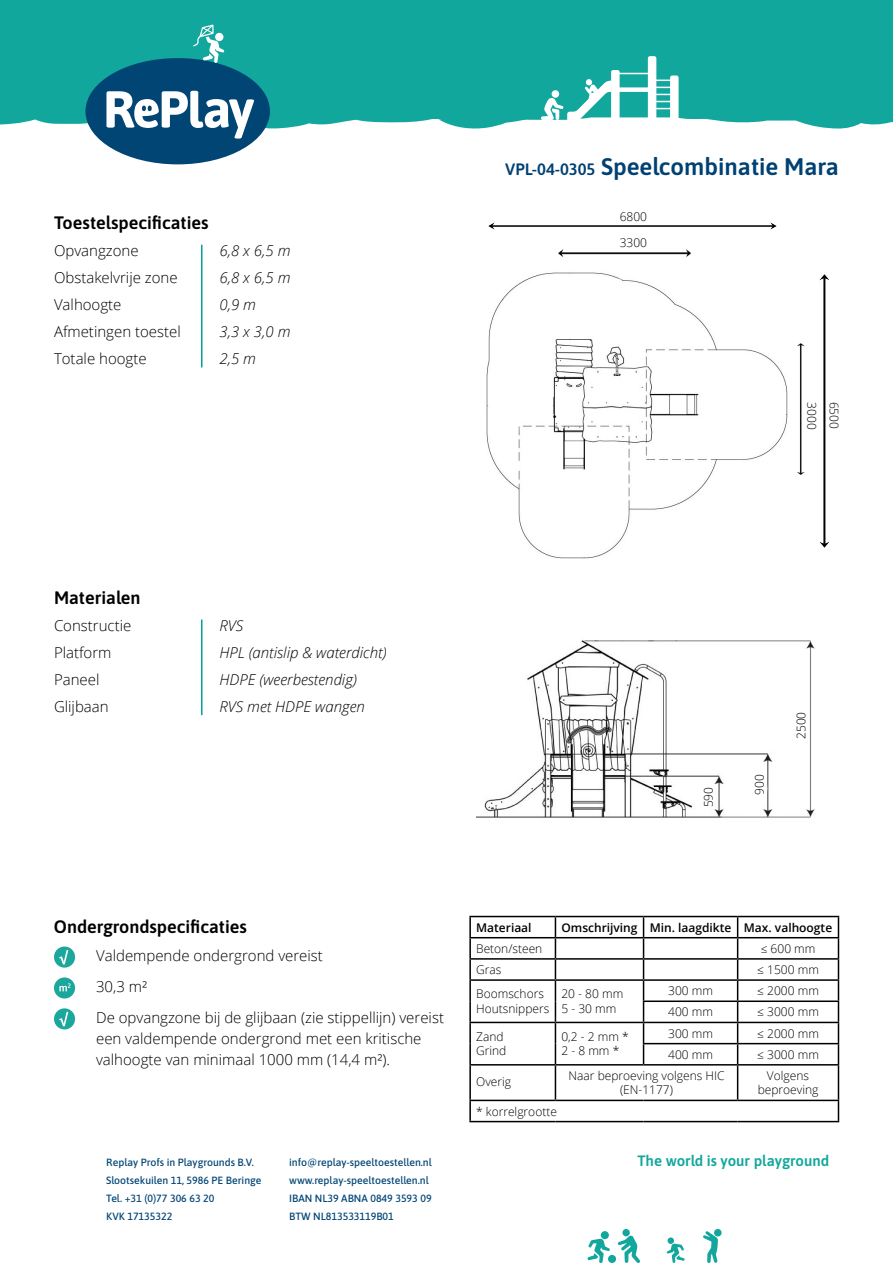
<style>
.page{position:relative;width:893px;height:1263px;background:#fff}
.page>*{position:absolute;margin:0;border:0;box-sizing:border-box;transform-origin:0 0}
.t1{font:600 24px "Asap";color:#004173}
.t2{font:600 18px "Asap";color:#000}
.t3{font:300 15px/27px "Open Sans";color:#000}
.t4{font:italic 300 15px "Open Sans";color:#000}
.t5{font:600 15px "Asap";color:#12a79d}
.t6{font:300 12px/14.4px "Open Sans";color:#000}
.t7{font:600 12px "Open Sans";color:#000}
.t8{font:500 10.5px/18px "Asap";color:#014575}
.s1{font-size:16.5px}
</style>
<div class="page">
<hr style="left:469px;top:916px;width:86px;height:1px;background:#000">
<hr style="left:469px;top:917px;width:2px;height:20px;background:#000">
<hr style="left:555px;top:916px;width:88px;height:1px;background:#000">
<hr style="left:644px;top:916px;width:94px;height:1px;background:#000">
<hr style="left:738px;top:916px;width:101px;height:1px;background:#000">
<hr style="left:469px;top:937px;width:86px;height:1px;background:#000">
<hr style="left:469px;top:938px;width:2px;height:20px;background:#000">
<hr style="left:555px;top:937px;width:88px;height:1px;background:#000">
<hr style="left:644px;top:937px;width:94px;height:1px;background:#000">
<hr style="left:738px;top:937px;width:101px;height:1px;background:#000">
<hr style="left:469px;top:958px;width:86px;height:2px;background:#000">
<svg style="left:469px;top:960px;width:2px;height:19px"></svg>
<hr style="left:555px;top:958px;width:88px;height:2px;background:#000">
<hr style="left:644px;top:958px;width:94px;height:2px;background:#000">
<hr style="left:738px;top:958px;width:101px;height:2px;background:#000">
<hr style="left:469px;top:979px;width:86px;height:2px;background:#000">
<hr style="left:469px;top:981px;width:2px;height:20px;background:#000">
<hr style="left:555px;top:979px;width:88px;height:2px;background:#000">
<hr style="left:644px;top:979px;width:94px;height:2px;background:#000">
<hr style="left:738px;top:979px;width:101px;height:2px;background:#000">
<hr style="left:469px;top:1001px;width:2px;height:21px;background:#000">
<hr style="left:643px;top:1000px;width:95px;height:2px;background:#000">
<hr style="left:738px;top:1000px;width:101px;height:2px;background:#000">
<hr style="left:469px;top:1022px;width:86px;height:1px;background:#000">
<hr style="left:469px;top:1023px;width:2px;height:21px;background:#000">
<hr style="left:555px;top:1022px;width:88px;height:1px;background:#000">
<hr style="left:644px;top:1022px;width:94px;height:1px;background:#000">
<hr style="left:738px;top:1022px;width:101px;height:1px;background:#000">
<hr style="left:469px;top:1044px;width:2px;height:20px;background:#000">
<svg style="left:555px;top:917px;width:1px;height:147px"></svg>
<hr style="left:643px;top:1043px;width:95px;height:1px;background:#000">
<svg style="left:643px;top:917px;width:1px;height:147px"></svg>
<hr style="left:738px;top:1043px;width:101px;height:1px;background:#000">
<svg style="left:737px;top:917px;width:1px;height:147px"></svg>
<svg style="left:838px;top:917px;width:1px;height:147px"></svg>
<hr style="left:469px;top:1064px;width:86px;height:1px;background:#000">
<hr style="left:469px;top:1065px;width:2px;height:35px;background:#000">
<hr style="left:555px;top:1064px;width:88px;height:1px;background:#000">
<hr style="left:555px;top:1065px;width:1px;height:35px;background:#000">
<hr style="left:644px;top:1064px;width:94px;height:1px;background:#000">
<hr style="left:738px;top:1064px;width:101px;height:1px;background:#000">
<hr style="left:737px;top:1065px;width:1px;height:35px;background:#000">
<hr style="left:838px;top:1065px;width:1px;height:35px;background:#000">
<hr style="left:469px;top:1100px;width:86px;height:1px;background:#000">
<hr style="left:469px;top:1101px;width:2px;height:20px;background:#000">
<hr style="left:555px;top:1100px;width:88px;height:1px;background:#000">
<hr style="left:644px;top:1100px;width:94px;height:1px;background:#000">
<hr style="left:738px;top:1100px;width:101px;height:1px;background:#000">
<svg style="left:838px;top:1101px;width:1px;height:20px"></svg>
<hr style="left:469px;top:1121px;width:86px;height:1px;background:#000">
<hr style="left:555px;top:1121px;width:88px;height:1px;background:#000">
<hr style="left:644px;top:1121px;width:94px;height:1px;background:#000">
<hr style="left:738px;top:1121px;width:101px;height:1px;background:#000">
<hr style="left:201px;top:245px;width:1px;height:122px;background:#00a199">
<div style="left:54px;top:946px;width:21px;height:21px;background:#1ca79d;border-radius:50%"></div>
<svg style="left:59px;top:950px;width:9px;height:14px"></svg>
<div style="left:54px;top:977px;width:21px;height:21px;background:#1ca79d;border-radius:50%"></div>
<svg style="left:59px;top:983px;width:12px;height:8px"></svg>
<div style="left:0;top:0;width:893px;height:129px;background:#12a79d"></div>
<svg style="left:703px;top:1229px;width:18px;height:34px"></svg>
<div style="left:608px;top:1255px;width:8px;height:8px;background:#12a79d;border-radius:50%"></div>
<div style="left:601px;top:1231px;width:8px;height:8px;background:#12a79d;border-radius:50%"></div>
<svg style="left:587px;top:1238px;width:23px;height:25px"></svg>
<div style="left:668px;top:1237px;width:6px;height:7px;background:#12a79d;border-radius:50%"></div>
<svg style="left:667px;top:1243px;width:18px;height:20px"></svg>
<svg style="left:618px;top:1235px;width:22px;height:28px"></svg>
<div style="left:622px;top:1229px;width:8px;height:7px;background:#12a79d;border-radius:50%"></div>
<svg style="left:85px;top:24px;width:185px;height:140px"></svg>
<hr style="left:615px;top:73px;width:35px;height:1px;background:#fff">
<div style="left:615px;top:87px;width:35px;height:5px;background:#fff"></div>
<svg style="left:648px;top:56px;width:31px;height:64px"></svg>
<svg style="left:541px;top:70px;width:79px;height:50px"></svg>
<div style="left:552px;top:90px;width:7px;height:8px;background:#fff;border-radius:50%"></div>
<img style="left:476px;top:640px;width:339px;height:178px">
<hr style="left:201px;top:619px;width:1px;height:96px;background:#00a199">
<img style="left:486px;top:272px;width:302px;height:287px">
<img style="left:488px;top:222px;width:289px;height:8px">
<img style="left:558px;top:249px;width:132px;height:7px">
<img style="left:820px;top:274px;width:9px;height:274px">
<img style="left:797px;top:343px;width:7px;height:131px">
<div style="left:54px;top:1008px;width:21px;height:21px;background:#1ca79d;border-radius:50%"></div>
<svg style="left:59px;top:1012px;width:9px;height:14px"></svg>
<p class="t2" style="left:54px;top:210px;width:156px">Toestelspecificaties</p>
<p class="t3" style="left:54px;top:237px;width:128px">Opvangzone<br>Obstakelvrije zone<br>Valhoogte<br>Afmetingen toestel<br>Totale hoogte</p>
<p class="t4" style="left:220px;top:240px;width:72px">6,8 x 6,5 m</p>
<p class="t4" style="left:220px;top:267px;width:72px">6,8 x 6,5 m</p>
<p class="t4" style="left:220px;top:294px;width:38px">0,9 m</p>
<p class="t4" style="left:220px;top:321px;width:72px">3,3 x 3,0 m</p>
<p class="t4" style="left:220px;top:348px;width:38px">2,5 m</p>
<p class="t1" style="left:505px;top:150px;width:335px"><span class="s1">VPL-04-0305</span> Speelcombinatie Mara</p>
<p class="t6" style="left:620px;top:209px;width:29px">6800</p>
<p class="t6" style="left:620px;top:235px;width:29px">3300</p>
<p class="t6" style="left:819px;top:402px;width:29px;rotate:90deg">3000</p>
<p class="t6" style="left:842px;top:401px;width:29px;rotate:90deg">6500</p>
<p class="t2" style="left:54px;top:585px;width:88px">Materialen</p>
<p class="t3" style="left:54px;top:612px;width:79px">Constructie</p>
<p class="t3" style="left:54px;top:639px;width:59px">Platform</p>
<p class="t3" style="left:54px;top:666px;width:47px">Paneel</p>
<p class="t3" style="left:54px;top:693px;width:56px">Glijbaan</p>
<p class="t4" style="left:220px;top:615px;width:25px">RVS</p>
<p class="t4" style="left:220px;top:642px;width:168px">HPL (antislip &amp; waterdicht)</p>
<p class="t4" style="left:220px;top:669px;width:139px">HDPE (weerbestendig)</p>
<p class="t4" style="left:220px;top:696px;width:147px">RVS met HDPE wangen</p>
<p class="t6" style="left:701px;top:807px;width:22px;rotate:-90deg">590</p>
<p class="t6" style="left:752px;top:795px;width:22px;rotate:-90deg">900</p>
<p class="t6" style="left:794px;top:739px;width:29px;rotate:-90deg">2500</p>
<p class="t2" style="left:54px;top:914px;width:195px">Ondergrondspecificaties</p>
<p class="t3" style="left:96px;top:942px;width:228px">Valdempende ondergrond vereist</p>
<p class="t3" style="left:96px;top:973px;width:53px">30,3 m²</p>
<p class="t3" style="left:96px;top:1007px;width:349px;line-height:21px">De opvangzone bij de glijbaan (zie stippellijn) vereist een valdempende ondergrond met een kritische valhoogte van minimaal 1000 mm (14,4 m²).</p>
<p class="t7" style="left:476px;top:919px;width:57px">Materiaal</p>
<p class="t7" style="left:561px;top:919px;width:272px">Omschrijving Min. laagdikte Max. valhoogte</p>
<p class="t6" style="left:476px;top:941px;width:68px">Beton/steen</p>
<p class="t6" style="left:761px;top:941px;width:56px">≤ 600 mm</p>
<p class="t6" style="left:476px;top:962px;width:27px">Gras</p>
<p class="t6" style="left:757px;top:962px;width:63px">≤ 1500 mm</p>
<p class="t6" style="left:476px;top:986px;width:75px">Boomschors<br>Houtsnippers</p>
<p class="t6" style="left:561px;top:986px;width:63px">20 - 80 mm<br>5 - 30 mm</p>
<p class="t6" style="left:668px;top:983px;width:46px">300 mm</p>
<p class="t6" style="left:757px;top:983px;width:63px">≤ 2000 mm</p>
<p class="t6" style="left:668px;top:1004px;width:46px">400 mm</p>
<p class="t6" style="left:757px;top:1004px;width:63px">≤ 3000 mm</p>
<p class="t6" style="left:476px;top:1029px;width:32px">Zand<br>Grind</p>
<p class="t6" style="left:561px;top:1029px;width:69px">0,2 - 2 mm *<br>2 - 8 mm *</p>
<p class="t6" style="left:668px;top:1026px;width:46px">300 mm</p>
<p class="t6" style="left:757px;top:1026px;width:63px">≤ 2000 mm</p>
<p class="t6" style="left:668px;top:1047px;width:46px">400 mm</p>
<p class="t6" style="left:757px;top:1047px;width:63px">≤ 3000 mm</p>
<p class="t6" style="left:476px;top:1074px;width:36px">Overig</p>
<p class="t6" style="left:568px;top:1068px;width:158px;text-align:center">Naar beproeving volgens HIC (EN-1177)</p>
<p class="t6" style="left:758px;top:1068px;width:62px;text-align:center">Volgens beproeving</p>
<p class="t6" style="left:476px;top:1104px;width:82px">* korrelgrootte</p>
<p class="t8" style="left:106px;top:1153px;width:157px">Replay Profs in Playgrounds B.V.<br>Slootsekuilen 11, 5986 PE Beringe<br>Tel. +31 (0)77 306 63 20<br>KVK 17135322</p>
<p class="t8" style="left:289px;top:1153px;width:144px">info@replay-speeltoestellen.nl www.replay-speeltoestellen.nl<br>IBAN NL39 ABNA 0849 3593 09<br>BTW NL813533119B01</p>
<p class="t5" style="left:638px;top:1151px;width:193px">The world is your playground</p>
</div>
